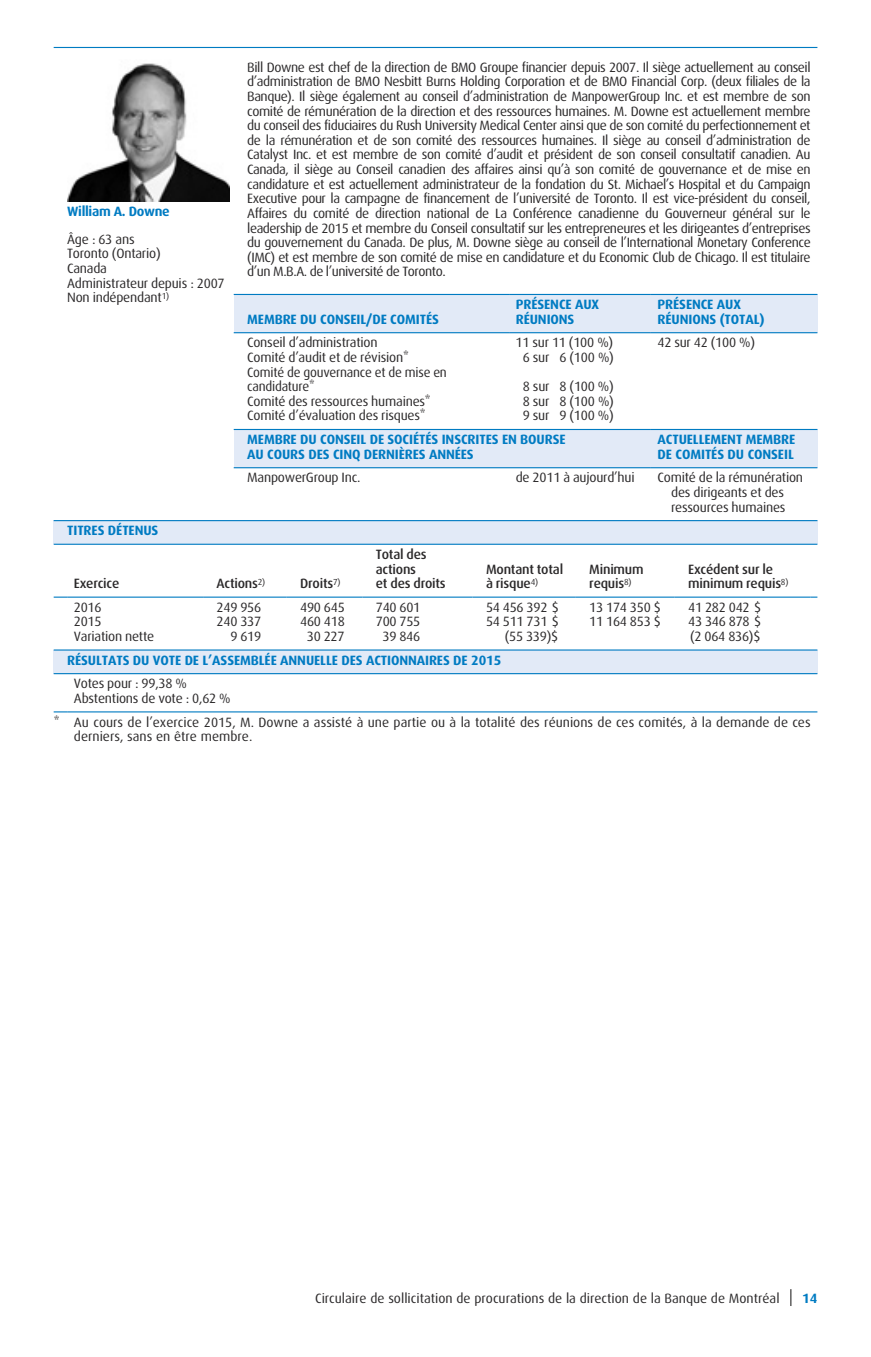
<style>
.page{position:relative;width:871px;height:1357px;background:#fff}
.page>*{position:absolute;margin:0;border:0;box-sizing:border-box;transform-origin:0 0}
.t1{font:13.5px/14.6px "Dax";letter-spacing:-.015em;color:#2b292a}
.t2{font:700 13.5px/14.6px "Dax";letter-spacing:-.01em;color:#007bc2}
.t3{font:500 13.5px/14.6px "Dax";letter-spacing:-.015em;color:#2b292a}
</style>
<div class="page">
<hr style="left:54px;top:47px;width:763px;height:1px;background:#007bc2">
<div style="left:234px;top:294px;width:583px;height:39px;background:#e2eaf7"></div>
<div style="left:234px;top:429px;width:583px;height:39px;background:#e2eaf7"></div>
<hr style="left:234px;top:294px;width:274px;height:1px;background:#007bc2">
<hr style="left:234px;top:332px;width:274px;height:1px;background:#007bc2">
<hr style="left:510px;top:294px;width:140px;height:1px;background:#007bc2">
<hr style="left:510px;top:332px;width:140px;height:1px;background:#007bc2">
<hr style="left:651px;top:294px;width:166px;height:1px;background:#007bc2">
<hr style="left:651px;top:332px;width:166px;height:1px;background:#007bc2">
<hr style="left:234px;top:429px;width:416px;height:1px;background:#007bc2">
<hr style="left:234px;top:467px;width:416px;height:1px;background:#007bc2">
<hr style="left:651px;top:429px;width:166px;height:1px;background:#007bc2">
<hr style="left:651px;top:467px;width:166px;height:1px;background:#007bc2">
<img style="left:67px;top:63px;width:162px;height:138px">
<div style="left:54px;top:521px;width:764px;height:23px;background:#e2eaf7"></div>
<div style="left:54px;top:650px;width:764px;height:24px;background:#e2eaf7"></div>
<hr style="left:54px;top:520px;width:763px;height:1px;background:#007bc2">
<hr style="left:54px;top:544px;width:763px;height:1px;background:#007bc2">
<svg style="left:54px;top:596px;width:13px;height:2px"></svg>
<hr style="left:68px;top:596px;width:135px;height:2px;background:#007bc2">
<hr style="left:204px;top:596px;width:82px;height:2px;background:#007bc2">
<hr style="left:287px;top:596px;width:75px;height:2px;background:#007bc2">
<hr style="left:363px;top:596px;width:109px;height:2px;background:#007bc2">
<hr style="left:473px;top:596px;width:102px;height:2px;background:#007bc2">
<hr style="left:576px;top:596px;width:98px;height:2px;background:#007bc2">
<hr style="left:675px;top:596px;width:135px;height:2px;background:#007bc2">
<svg style="left:811px;top:596px;width:6px;height:2px"></svg>
<hr style="left:54px;top:649px;width:763px;height:1px;background:#007bc2">
<hr style="left:54px;top:673px;width:763px;height:1px;background:#007bc2">
<svg style="left:54px;top:711px;width:13px;height:1px"></svg>
<hr style="left:68px;top:711px;width:749px;height:1px;background:#007bc2">
<svg style="left:790px;top:1289px;width:1px;height:16px"></svg>
<p class="t2" style="left:67px;top:205px;width:104px">William A. Downe</p>
<p class="t1" style="left:67px;top:232px;width:159px">Âge : 63 ans<br>Toronto (Ontario)<br>Canada<br>Administrateur depuis : 2007<br>Non indépendant<sup>1)</sup></p>
<p class="t2" style="left:67px;top:524px;width:93px">TITRES DÉTENUS</p>
<p class="t1" style="left:247px;top:60px;width:565px;text-align:justify">Bill Downe est chef de la direction de BMO Groupe financier depuis 2007. Il siège actuellement au conseil d’administration de BMO Nesbitt Burns Holding Corporation et de BMO Financial Corp. (deux filiales de la Banque). Il siège également au conseil d’administration de ManpowerGroup Inc. et est membre de son comité de rémunération de la direction et des ressources humaines. M. Downe est actuellement membre du conseil des fiduciaires du Rush University Medical Center ainsi que de son comité du perfectionnement et de la rémunération et de son comité des ressources humaines. Il siège au conseil d’administration de Catalyst Inc. et est membre de son comité d’audit et président de son conseil consultatif canadien. Au Canada, il siège au Conseil canadien des affaires ainsi qu’à son comité de gouvernance et de mise en candidature et est actuellement administrateur de la fondation du St. Michael’s Hospital et du Campaign Executive pour la campagne de financement de l’université de Toronto. Il est vice-président du conseil, Affaires du comité de direction national de La Conférence canadienne du Gouverneur général sur le leadership de 2015 et membre du Conseil consultatif sur les entrepreneures et les dirigeantes d’entreprises du gouvernement du Canada. De plus, M. Downe siège au conseil de l’International Monetary Conference (IMC) et est membre de son comité de mise en candidature et du Economic Club de Chicago. Il est titulaire d’un M.B.A. de l’université de Toronto.</p>
<p class="t2" style="left:247px;top:313px;width:193px">MEMBRE DU CONSEIL/DE COMITÉS</p>
<p class="t2" style="left:516px;top:298px;width:85px">PRÉSENCE AUX<br>RÉUNIONS</p>
<p class="t2" style="left:657px;top:298px;width:108px">PRÉSENCE AUX<br>RÉUNIONS (TOTAL)</p>
<p class="t1" style="left:247px;top:336px;width:132px">Conseil d’administration</p>
<p class="t1" style="left:515px;top:336px;width:99px">11 sur 11 (100 %)</p>
<p class="t1" style="left:657px;top:336px;width:99px">42 sur 42 (100 %)</p>
<p class="t1" style="left:247px;top:351px;width:163px">Comité d’audit et de révision*</p>
<p class="t1" style="left:523px;top:351px;width:92px">6 sur 6 (100 %)</p>
<p class="t1" style="left:247px;top:365px;width:201px">Comité de gouvernance et de mise en candidature*</p>
<p class="t1" style="left:523px;top:380px;width:92px">8 sur 8 (100 %)</p>
<p class="t1" style="left:247px;top:394px;width:185px">Comité des ressources humaines*</p>
<p class="t1" style="left:523px;top:394px;width:92px">8 sur 8 (100 %)</p>
<p class="t1" style="left:247px;top:409px;width:180px">Comité d’évaluation des risques*</p>
<p class="t1" style="left:523px;top:409px;width:92px">9 sur 9 (100 %)</p>
<p class="t2" style="left:247px;top:433px;width:320px">MEMBRE DU CONSEIL DE SOCIÉTÉS INSCRITES EN BOURSE<br>AU COURS DES CINQ DERNIÈRES ANNÉES</p>
<p class="t2" style="left:657px;top:433px;width:139px">ACTUELLEMENT MEMBRE<br>DE COMITÉS DU CONSEIL</p>
<p class="t1" style="left:247px;top:471px;width:115px">ManpowerGroup Inc.</p>
<p class="t1" style="left:516px;top:471px;width:120px">de 2011 à aujourd’hui</p>
<p class="t1" style="left:657px;top:471px;width:147px;text-align:center">Comité de la rémunération des dirigeants et des ressources humaines</p>
<p class="t3" style="left:74px;top:577px;width:47px">Exercice</p>
<p class="t3" style="left:217px;top:577px;width:50px">Actions<sup>2)</sup></p>
<p class="t3" style="left:300px;top:577px;width:42px">Droits<sup>7)</sup></p>
<p class="t3" style="left:376px;top:548px;width:71px">Total des actions<br>et des droits</p>
<p class="t3" style="left:486px;top:562px;width:79px">Montant total à risque<sup>4)</sup></p>
<p class="t3" style="left:589px;top:562px;width:56px">Minimum requis<sup>8)</sup></p>
<p class="t3" style="left:688px;top:562px;width:102px">Excédent sur le minimum requis<sup>8)</sup></p>
<p class="t1" style="left:74px;top:600px;width:29px">2016</p>
<p class="t1" style="left:217px;top:600px;width:46px">249 956</p>
<p class="t1" style="left:300px;top:600px;width:46px">490 645</p>
<p class="t1" style="left:376px;top:600px;width:46px">740 601</p>
<p class="t1" style="left:486px;top:600px;width:74px">54 456 392 $</p>
<p class="t1" style="left:589px;top:600px;width:73px">13 174 350 $</p>
<p class="t1" style="left:688px;top:600px;width:74px">41 282 042 $</p>
<p class="t1" style="left:74px;top:615px;width:29px">2015</p>
<p class="t1" style="left:217px;top:615px;width:46px">240 337</p>
<p class="t1" style="left:300px;top:615px;width:46px">460 418</p>
<p class="t1" style="left:376px;top:615px;width:46px">700 755</p>
<p class="t1" style="left:486px;top:615px;width:74px">54 511 731 $</p>
<p class="t1" style="left:589px;top:615px;width:73px">11 164 853 $</p>
<p class="t1" style="left:688px;top:615px;width:74px">43 346 878 $</p>
<p class="t1" style="left:74px;top:630px;width:82px">Variation nette</p>
<p class="t1" style="left:230px;top:630px;width:32px">9 619</p>
<p class="t1" style="left:307px;top:630px;width:39px">30 227</p>
<p class="t1" style="left:382px;top:630px;width:39px">39 846</p>
<p class="t1" style="left:505px;top:630px;width:55px">(55 339)$</p>
<p class="t1" style="left:690px;top:630px;width:72px">(2 064 836)$</p>
<p class="t2" style="left:67px;top:653px;width:436px">RÉSULTATS DU VOTE DE L’ASSEMBLÉE ANNUELLE DES ACTIONNAIRES DE 2015</p>
<p class="t1" style="left:74px;top:677px;width:158px">Votes pour : 99,38 %<br>Abstentions de vote : 0,62 %</p>
<p class="t1" style="left:74px;top:715px;width:738px;text-indent:-20px">* Au cours de l’exercice 2015, M. Downe a assisté à une partie ou à la totalité des réunions de ces comités, à la demande de ces derniers, sans en être membre.</p>
<p class="t1" style="left:315px;top:1291px;width:466px">Circulaire de sollicitation de procurations de la direction de la Banque de Montre´ al</p>
<p class="t2" style="left:802px;top:1291px;width:17px">14</p>
</div>
